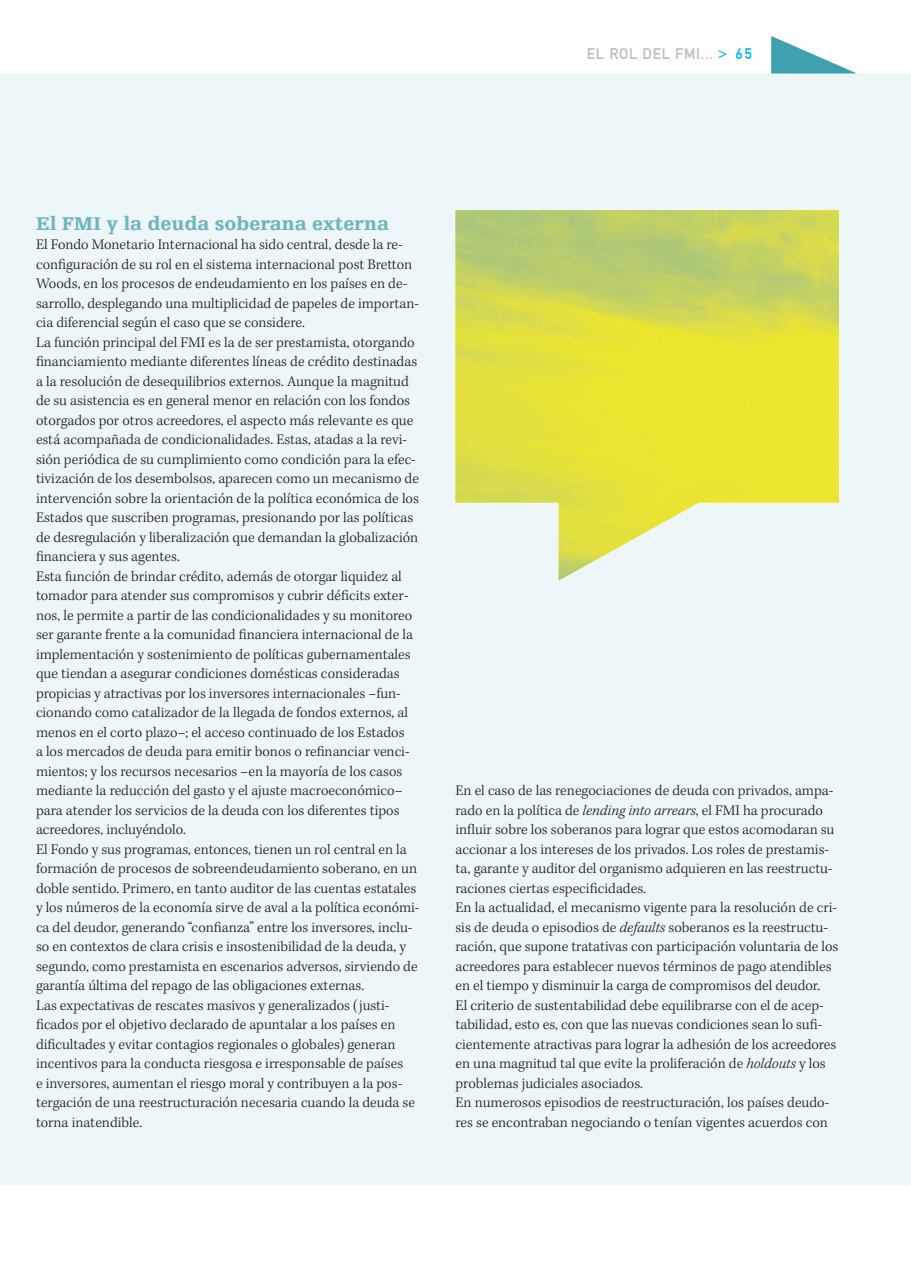
<style>
.page{position:relative;width:911px;height:1263px;background:#fff}
.page>*{position:absolute;margin:0;border:0;box-sizing:border-box;transform-origin:0 0}
.t1{font:900 19.5px "Egyptienne F";color:#6fb4bf}
.t2{font:300 15px/19.5px "Kepler Std";color:#231f20}
.t3{font:15px "DIN1451 Mittelschrift";letter-spacing:.05em;color:#bcbdc0}
.s1{color:#00b3ef}
.s2{font-style:italic}
</style>
<div class="page">
<div style="left:0;top:74px;width:911px;height:1111px;background:#edf6f9"></div>
<svg style="left:771px;top:36px;width:86px;height:38px"></svg>
<img style="left:455px;top:210px;width:384px;height:370px">
<p class="t3" style="left:587px;top:45px;width:167px">EL ROL DEL FMI... <span class="s1">&gt; 65</span></p>
<h1 class="t1" style="left:36px;top:212px;width:354px">El FMI y la deuda soberana externa</h1>
<p class="t2" style="left:36px;top:235px;width:385px">El Fondo Monetario Internacional ha sido central, desde la re&shy;configuración de su rol en el sistema internacional post Bretton Woods, en los procesos de endeudamiento en los países en de&shy;sarrollo, desplegando una multiplicidad de papeles de importan&shy;cia diferencial según el caso que se considere.<br>La función principal del FMI es la de ser prestamista, otorgando financiamiento mediante diferentes líneas de crédito destinadas a la resolución de desequilibrios externos. Aunque la magnitud de su asistencia es en general menor en relación con los fondos otorgados por otros acreedores, el aspecto más relevante es que está acompañada de condicionalidades. Estas, atadas a la revi&shy;sión periódica de su cumplimiento como condición para la efec&shy;tivización de los desembolsos, aparecen como un mecanismo de intervención sobre la orientación de la política económica de los Estados que suscriben programas, presionando por las políticas de desregulación y liberalización que demandan la globalización financiera y sus agentes.<br>Esta función de brindar crédito, además de otorgar liquidez al tomador para atender sus compromisos y cubrir déficits exter&shy;nos, le permite a partir de las condicionalidades y su monitoreo ser garante frente a la comunidad financiera internacional de la implementación y sostenimiento de políticas gubernamentales que tiendan a asegurar condiciones domésticas consideradas propicias y atractivas por los inversores internacionales –fun&shy;cionando como catalizador de la llegada de fondos externos, al menos en el corto plazo–; el acceso continuado de los Estados<br>a los mercados de deuda para emitir bonos o refinanciar venci&shy;mientos; y los recursos necesarios –en la mayoría de los casos mediante la reducción del gasto y el ajuste macroeconómico– para atender los servicios de la deuda con los diferentes tipos acreedores, incluyéndolo.<br>El Fondo y sus programas, entonces, tienen un rol central en la formación de procesos de sobreendeudamiento soberano, en un doble sentido. Primero, en tanto auditor de las cuentas estatales y los números de la economía sirve de aval a la política económi&shy;ca del deudor, generando “confianza” entre los inversores, inclu&shy;so en contextos de clara crisis e insostenibilidad de la deuda, y segundo, como prestamista en escenarios adversos, sirviendo de garantía última del repago de las obligaciones externas.<br>Las expectativas de rescates masivos y generalizados (justi&shy;ficados por el objetivo declarado de apuntalar a los países en dificultades y evitar contagios regionales o globales) generan incentivos para la conducta riesgosa e irresponsable de países<br>e inversores, aumentan el riesgo moral y contribuyen a la pos&shy;tergación de una reestructuración necesaria cuando la deuda se torna inatendible.</p>
<p class="t2" style="left:455px;top:781px;width:384px">En el caso de las renegociaciones de deuda con privados, ampa&shy;rado en la política de <span class="s2">lending into arrears</span>, el FMI ha procurado influir sobre los soberanos para lograr que estos acomodaran su accionar a los intereses de los privados. Los roles de prestamis&shy;ta, garante y auditor del organismo adquieren en las reestructu&shy;raciones ciertas especificidades.<br>En la actualidad, el mecanismo vigente para la resolución de cri&shy;sis de deuda o episodios de <span class="s2">defaults</span> soberanos es la reestructu&shy;ración, que supone tratativas con participación voluntaria de los acreedores para establecer nuevos términos de pago atendibles en el tiempo y disminuir la carga de compromisos del deudor.<br>El criterio de sustentabilidad debe equilibrarse con el de acep&shy;tabilidad, esto es, con que las nuevas condiciones sean lo sufi&shy;cientemente atractivas para lograr la adhesión de los acreedores en una magnitud tal que evite la proliferación de <span class="s2">holdouts</span> y los problemas judiciales asociados.<br>En numerosos episodios de reestructuración, los países deudo&shy;res se encontraban negociando o tenían vigentes acuerdos con</p>
</div>
